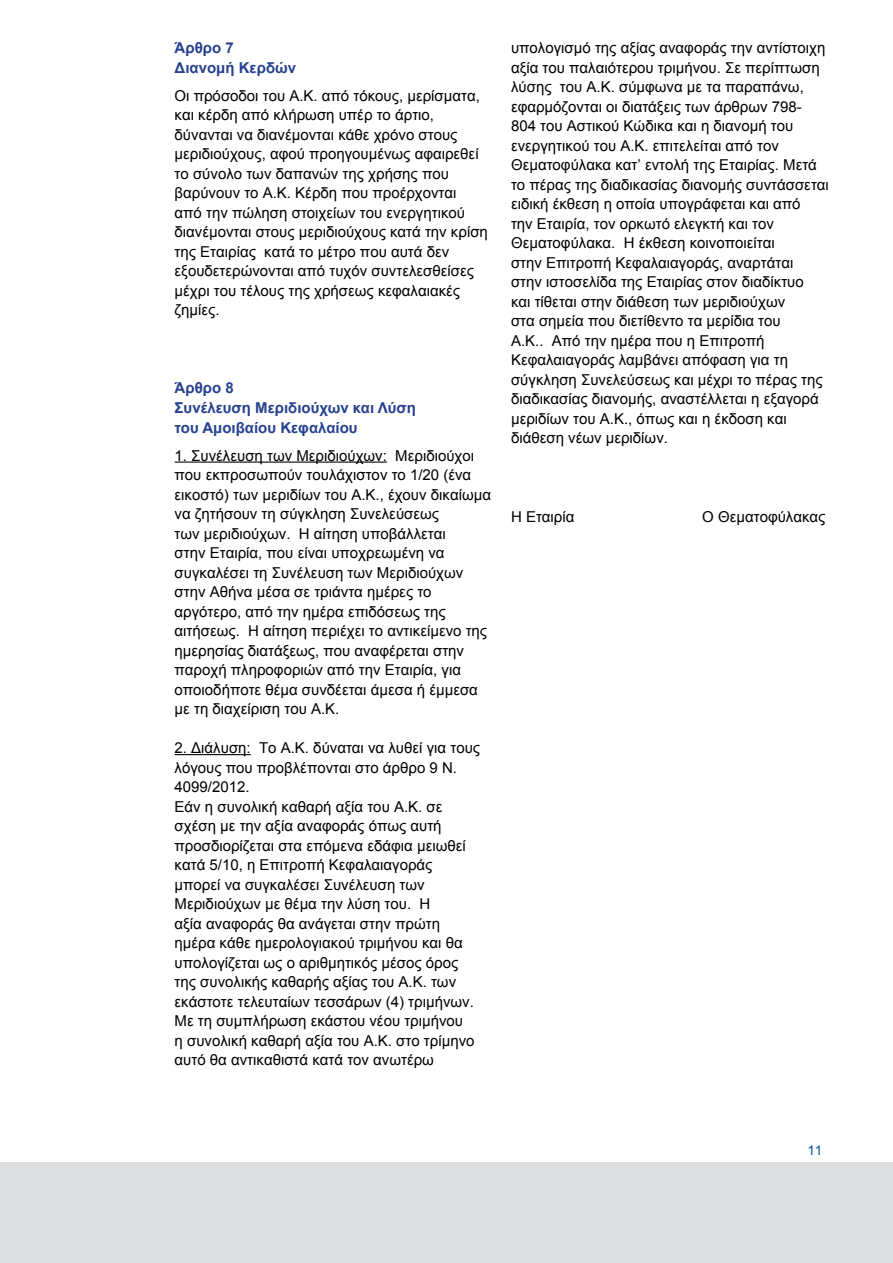
<style>
.page{position:relative;width:893px;height:1263px;background:#fff}
.page>*{position:absolute;margin:0;border:0;box-sizing:border-box;transform-origin:0 0}
.t1{font:15px/19.5px "Arial";color:#000}
.t2{font:700 15px/19.5px "Arial";color:#25408f}
.t3{font:13.5px "Arial";color:#00529c}
</style>
<div class="page">
<hr style="left:175px;top:461px;width:212px;height:2px;background:#000">
<hr style="left:175px;top:754px;width:76px;height:1px;background:#000">
<div style="left:0;top:1163px;width:893px;height:100px;background:#dcddde"></div>
<p class="t2" style="left:175px;top:39px;width:123px">Άρθρο 7<br>Διανομή Κερδών</p>
<p class="t1" style="left:175px;top:86px;width:315px">Οι πρόσοδοι του Α.Κ. από τόκους, μερίσματα, και κέρδη από κλήρωση υπέρ το άρτιο, δύνανται να διανέμονται κάθε χρόνο στους μεριδιούχους, αφού προηγουμένως αφαιρεθεί το σύνολο των δαπανών της χρήσης που βαρύνουν το Α.Κ. Κέρδη που προέρχονται<br>από την πώληση στοιχείων του ενεργητικού διανέμονται στους μεριδιούχους κατά την κρίση της Εταιρίας κατά το μέτρο που αυτά δεν εξουδετερώνονται από τυχόν συντελεσθείσες μέχρι του τέλους της χρήσεως κεφαλαιακές ζημίες.</p>
<p class="t2" style="left:175px;top:379px;width:243px">Άρθρο 8<br>Συνέλευση Μεριδιούχων και Λύση του Αμοιβαίου Κεφαλαίου</p>
<p class="t1" style="left:175px;top:446px;width:318px">1. Συνέλευση των Μεριδιούχων: Μεριδιούχοι που εκπροσωπούν τουλάχιστον το 1/20 (ένα εικοστό) των μεριδίων του Α.Κ., έχουν δικαίωμα να ζητήσουν τη σύγκληση Συνελεύσεως<br>των μεριδιούχων. Η αίτηση υποβάλλεται<br>στην Εταιρία, που είναι υποχρεωμένη να συγκαλέσει τη Συνέλευση των Mεριδιούχων στην Αθήνα μέσα σε τριάντα ημέρες το αργότερο, από την ημέρα επιδόσεως της αιτήσεως. Η αίτηση περιέχει το αντικείμενο της ημερησίας διατάξεως, που αναφέρεται στην παροχή πληροφοριών από την Εταιρία, για οποιοδήποτε θέμα συνδέεται άμεσα ή έμμεσα με τη διαχείριση του Α.Κ.</p>
<p class="t1" style="left:175px;top:738px;width:307px">2. Διάλυση: Το Α.Κ. δύναται να λυθεί για τους λόγους που προβλέπονται στο άρθρο 9 Ν.<br>4099/2012.<br>Εάν η συνολική καθαρή αξία του Α.Κ. σε σχέση με την αξία αναφοράς όπως αυτή προσδιορίζεται στα επόμενα εδάφια μειωθεί κατά 5/10, η Επιτροπή Κεφαλαιαγοράς μπορεί να συγκαλέσει Συνέλευση των Μεριδιούχων με θέμα την λύση του. Η<br>αξία αναφοράς θα ανάγεται στην πρώτη ημέρα κάθε ημερολογιακού τριμήνου και θα υπολογίζεται ως ο αριθμητικός μέσος όρος της συνολικής καθαρής αξίας του Α.Κ. των εκάστοτε τελευταίων τεσσάρων (4) τριμήνων.<br>Με τη συμπλήρωση εκάστου νέου τριμήνου<br>η συνολική καθαρή αξία του Α.Κ. στο τρίμηνο αυτό θα αντικαθιστά κατά τον ανωτέρω</p>
<p class="t1" style="left:511px;top:39px;width:319px">υπολογισμό της αξίας αναφοράς την αντίστοιχη αξία του παλαιότερου τριμήνου. Σε περίπτωση λύσης του Α.Κ. σύμφωνα με τα παραπάνω, εφαρμόζονται οι διατάξεις των άρθρων 798- 804 του Αστικού Κώδικα και η διανομή του ενεργητικού του Α.Κ. επιτελείται από τον Θεματοφύλακα κατ’ εντολή της Εταιρίας. Μετά το πέρας της διαδικασίας διανομής συντάσσεται ειδική έκθεση η οποία υπογράφεται και από<br>την Εταιρία, τον ορκωτό ελεγκτή και τον Θεματοφύλακα. Η έκθεση κοινοποιείται<br>στην Επιτροπή Κεφαλαιαγοράς, αναρτάται<br>στην ιστοσελίδα της Εταιρίας στον διαδίκτυο<br>και τίθεται στην διάθεση των μεριδιούχων<br>στα σημεία που διετίθεντο τα μερίδια του<br>Α.Κ.. Από την ημέρα που η Επιτροπή Κεφαλαιαγοράς λαμβάνει απόφαση για τη σύγκληση Συνελεύσεως και μέχρι το πέρας της διαδικασίας διανομής, αναστέλλεται η εξαγορά μεριδίων του Α.Κ., όπως και η έκδοση και διάθεση νέων μεριδίων.</p>
<p class="t1" style="left:511px;top:507px;width:65px">Η Εταιρία</p>
<p class="t1" style="left:702px;top:507px;width:125px">Ο Θεματοφύλακας</p>
<p class="t3" style="left:807px;top:1141px;width:17px">11</p>
</div>
